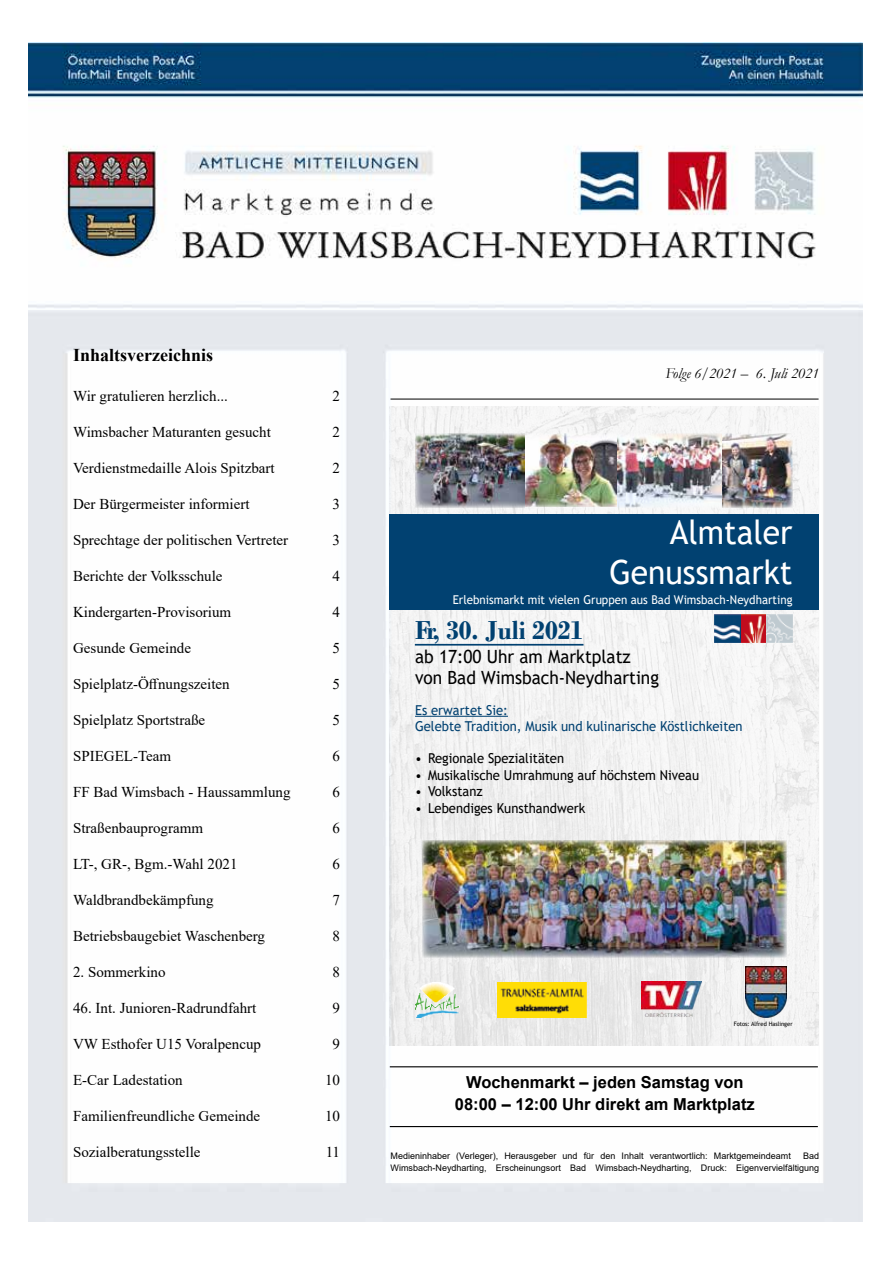
<style>
.page{position:relative;width:893px;height:1263px;background:#fff}
.page>*{position:absolute;margin:0;border:0;box-sizing:border-box;transform-origin:0 0}
.t1{font:33.45px/40px "Trebuchet MS";color:#fff;text-align:right;scale:.95 1}
.t2{font:700 27.3px "Bodoni";color:#014171;scale:.95 1}
.t3{font:18.15px/21.9px "Trebuchet MS";color:#000;scale:.95 1}
.t4{font:700 18px "Times New Roman";color:#000}
.t5{font:700 16.5px/21.6px "Arial";color:#000;text-align:center}
.t6{font:15px "Times New Roman";color:#000}
.t7{font:italic 15px "Garamond";color:#000}
.t8{font:13.65px "Trebuchet MS";color:#000;scale:.95 1}
.t9{font:13.65px/16.4px "Trebuchet MS";color:#014171;scale:.95 1}
.t10{font:12.15px "Trebuchet MS";color:#fff;scale:.95 1}
.t11{font:9px/12px "Arial";color:#000;text-align:right}
.t12{font:6px "Trebuchet MS";color:#000;scale:.95 1}
</style>
<div class="page">
<img style="left:28px;top:43px;width:834px;height:1179px">
<hr style="left:390px;top:1066px;width:428px;height:1px;background:#000">
<hr style="left:390px;top:1126px;width:428px;height:1px;background:#000">
<hr style="left:390px;top:399px;width:429px;height:1px;background:#000">
<img style="left:389px;top:407px;width:430px;height:638px">
<div style="left:389px;top:515px;width:430px;height:95px;background:#014171"></div>
<img style="left:422px;top:840px;width:364px;height:118px">
<hr style="left:415px;top:716px;width:93px;height:1px;background:#014171">
<hr style="left:415px;top:644px;width:168px;height:1px;background:#014171">
<img style="left:746px;top:967px;width:40px;height:51px">
<img style="left:641px;top:982px;width:61px;height:35px">
<img style="left:497px;top:982px;width:90px;height:35px">
<img style="left:415px;top:982px;width:45px;height:36px">
<img style="left:715px;top:615px;width:78px;height:28px">
<img style="left:415px;top:433px;width:378px;height:74px">
<p class="t4" style="left:73px;top:342px;width:142px">Inhaltsverzeichnis</p>
<p class="t6" style="left:73px;top:385px;width:156px">Wir gratulieren herzlich...</p>
<p class="t6" style="left:333px;top:385px;width:9px">2</p>
<p class="t6" style="left:73px;top:421px;width:199px">Wimsbacher Maturanten gesucht</p>
<p class="t6" style="left:333px;top:421px;width:9px">2</p>
<p class="t6" style="left:73px;top:457px;width:203px">Verdienstmedaille Alois Spitzbart</p>
<p class="t6" style="left:333px;top:457px;width:9px">2</p>
<p class="t6" style="left:73px;top:493px;width:178px">Der Bürgermeister informiert</p>
<p class="t6" style="left:333px;top:493px;width:9px">3</p>
<p class="t6" style="left:73px;top:529px;width:217px">Sprechtage der politischen Vertreter</p>
<p class="t6" style="left:333px;top:529px;width:9px">3</p>
<p class="t6" style="left:73px;top:565px;width:151px">Berichte der Volksschule</p>
<p class="t6" style="left:333px;top:565px;width:9px">4</p>
<p class="t6" style="left:73px;top:601px;width:160px">Kindergarten-Provisorium</p>
<p class="t6" style="left:333px;top:601px;width:9px">4</p>
<p class="t6" style="left:73px;top:637px;width:119px">Gesunde Gemeinde</p>
<p class="t6" style="left:333px;top:637px;width:9px">5</p>
<p class="t6" style="left:73px;top:673px;width:158px">Spielplatz-Öffnungszeiten</p>
<p class="t6" style="left:333px;top:673px;width:9px">5</p>
<p class="t6" style="left:73px;top:709px;width:134px">Spielplatz Sportstraße</p>
<p class="t6" style="left:333px;top:709px;width:9px">5</p>
<p class="t6" style="left:73px;top:745px;width:100px">SPIEGEL-Team</p>
<p class="t6" style="left:333px;top:745px;width:9px">6</p>
<p class="t6" style="left:73px;top:781px;width:219px">FF Bad Wimsbach - Haussammlung</p>
<p class="t6" style="left:333px;top:781px;width:9px">6</p>
<p class="t6" style="left:73px;top:817px;width:131px">Straßenbauprogramm</p>
<p class="t6" style="left:333px;top:817px;width:9px">6</p>
<p class="t6" style="left:73px;top:853px;width:166px">LT-, GR-, Bgm.-Wahl 2021</p>
<p class="t6" style="left:333px;top:853px;width:9px">6</p>
<p class="t6" style="left:73px;top:889px;width:142px">Waldbrandbekämpfung</p>
<p class="t6" style="left:333px;top:889px;width:9px">7</p>
<p class="t6" style="left:73px;top:925px;width:193px">Betriebsbaugebiet Waschenberg</p>
<p class="t6" style="left:333px;top:925px;width:9px">8</p>
<p class="t6" style="left:73px;top:961px;width:94px">2. Sommerkino</p>
<p class="t6" style="left:333px;top:961px;width:9px">8</p>
<p class="t6" style="left:73px;top:997px;width:185px">46. Int. Junioren-Radrundfahrt</p>
<p class="t6" style="left:333px;top:997px;width:9px">9</p>
<p class="t6" style="left:73px;top:1033px;width:189px">VW Esthofer U15 Voralpencup</p>
<p class="t6" style="left:333px;top:1033px;width:9px">9</p>
<p class="t6" style="left:73px;top:1069px;width:111px">E-Car Ladestation</p>
<p class="t6" style="left:325px;top:1069px;width:16px">10</p>
<p class="t6" style="left:73px;top:1105px;width:189px">Familienfreundliche Gemeinde</p>
<p class="t6" style="left:325px;top:1105px;width:16px">10</p>
<p class="t6" style="left:73px;top:1141px;width:129px">Sozialberatungsstelle</p>
<p class="t6" style="left:326px;top:1141px;width:16px">11</p>
<p class="t11" style="left:390px;top:1150px;width:402px">Medieninhaber (Verleger), Herausgeber und für den Inhalt verantwortlich: Marktgemeindeamt</p>
<p class="t7" style="left:665px;top:363px;width:155px">Folge 6/2021 – 6. Juli 2021</p>
<h1 class="t1" style="left:609px;top:512px;width:194px">Almtaler<br>Genussmarkt</h1>
<p class="t10" style="left:453px;top:592px;width:359px">Erlebnismarkt mit vielen Gruppen aus Bad Wimsbach-Neydharting</p>
<h2 class="t2" style="left:415px;top:614px;width:178px">Fr, 30. Juli 2021</h2>
<p class="t3" style="left:415px;top:645px;width:258px">ab 17:00 Uhr am Marktplatz von Bad Wimsbach-Neydharting</p>
<p class="t9" style="left:415px;top:701px;width:346px">Es erwartet Sie:<br>Gelebte Tradition, Musik und kulinarische Köstlichkeiten</p>
<p class="t8" style="left:415px;top:750px;width:158px">• Regionale Spezialitäten</p>
<p class="t8" style="left:415px;top:766px;width:301px">• Musikalische Umrahmung auf höchstem Niveau</p>
<p class="t8" style="left:415px;top:783px;width:73px">• Volkstanz</p>
<p class="t8" style="left:415px;top:799px;width:181px">• Lebendiges Kunsthandwerk</p>
<p class="t12" style="left:734px;top:1020px;width:64px">Fotos: Alfred Haslinger</p>
<p class="t5" style="left:455px;top:1072px;width:301px">Wochenmarkt – jeden Samstag von<br>08:00 – 12:00 Uhr direkt am Marktplatz</p>
<p class="t11" style="left:390px;top:1150px;width:430px">Bad<br>Wimsbach-Neydharting, Erscheinungsort Bad Wimsbach-Neydharting, Druck: Eigenvervielfältigung</p>
</div>
